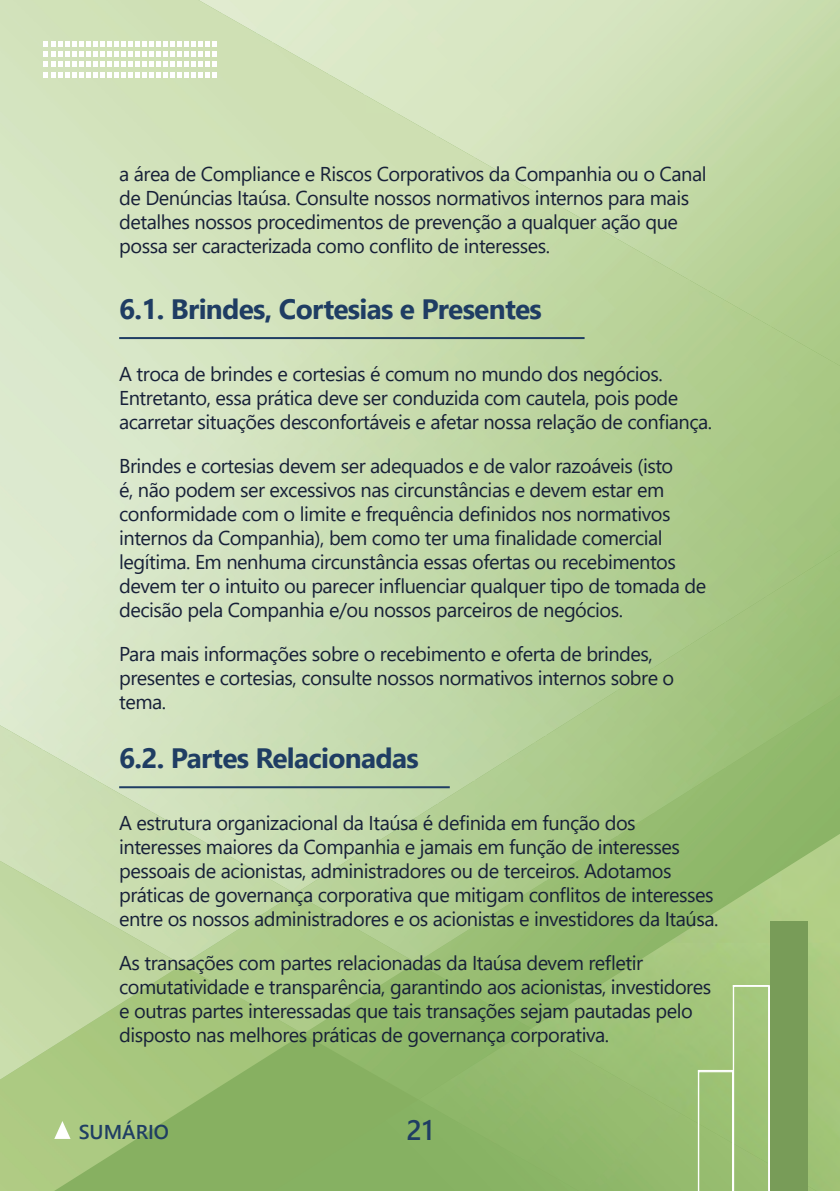
<style>
.page{position:relative;width:840px;height:1191px;background:#fff}
.page>*{position:absolute;margin:0;border:0;box-sizing:border-box;transform-origin:0 0}
.t1{font:700 28px "Segoe UI";letter-spacing:-.025em;color:#1f3d63}
.t2{font:600 28px "Segoe UI";color:#1f3d63}
.t3{font:20px/24px "Segoe UI";letter-spacing:-.025em;color:#172038}
.t4{font:600 20px "Segoe UI";color:#1f3d63}
</style>
<div class="page">
<img style="left:0;top:1033px;width:303px;height:158px">
<img style="left:0;top:964px;width:182px;height:115px">
<div style="left:303px;top:983px;width:147px;height:116px;background:#8fb769"></div>
<img style="left:182px;top:914px;width:234px;height:119px">
<img style="left:0;top:750px;width:295px;height:214px">
<div style="left:273px;top:1099px;width:145px;height:92px;background:#87b061"></div>
<div style="left:418px;top:1028px;width:113px;height:163px;background:#8db668"></div>
<img style="left:450px;top:926px;width:81px;height:102px">
<div style="left:729px;top:768px;width:35px;height:65px;background:#91b86c"></div>
<div style="left:764px;top:705px;width:70px;height:128px;background:#8fb669"></div>
<img style="left:834px;top:700px;width:5px;height:133px">
<img style="left:726px;top:768px;width:5px;height:9px">
<img style="left:330px;top:817px;width:145px;height:145px">
<img style="left:295px;top:893px;width:36px;height:21px">
<img style="left:473px;top:781px;width:72px;height:145px">
<img style="left:724px;top:600px;width:73px;height:168px">
<img style="left:796px;top:600px;width:37px;height:123px">
<img style="left:831px;top:555px;width:8px;height:145px">
<img style="left:222px;top:43px;width:145px;height:850px">
<img style="left:150px;top:0;width:73px;height:852px">
<img style="left:580px;top:239px;width:74px;height:474px">
<img style="left:652px;top:280px;width:37px;height:388px">
<div style="left:831px;top:366px;width:8px;height:189px;background:#a5c681"></div>
<img style="left:531px;top:833px;width:308px;height:358px">
<img style="left:508px;top:0;width:37px;height:198px">
<img style="left:436px;top:0;width:73px;height:177px">
<img style="left:364px;top:0;width:73px;height:136px">
<img style="left:328px;top:0;width:37px;height:95px">
<img style="left:256px;top:0;width:73px;height:75px">
<img style="left:198px;top:0;width:59px;height:34px">
<svg style="left:44px;top:41px;width:173px;height:37px"></svg>
<div style="left:769px;top:921px;width:38px;height:270px;background:#789c58"></div>
<svg style="left:697px;top:985px;width:72px;height:206px;background:#a3c57c"></svg>
<hr style="left:119px;top:337px;width:465px;height:2px;background:#1f3d63">
<hr style="left:119px;top:786px;width:330px;height:2px;background:#1f3d63">
<svg style="left:54px;top:1121px;width:16px;height:18px"></svg>
<p class="t3" style="left:119px;top:160px;width:588px">a área de Compliance e Riscos Corporativos da Companhia ou o Canal de Denúncias Itaúsa. Consulte nossos normativos internos para mais detalhes nossos procedimentos de prevenção a qualquer ação que possa ser caracterizada como conflito de interesses.</p>
<h1 class="t1" style="left:119px;top:282px;width:424px">6.1. Brindes, Cortesias e Presentes</h1>
<p class="t3" style="left:119px;top:360px;width:594px">A troca de brindes e cortesias é comum no mundo dos negócios.<br>Entretanto, essa prática deve ser conduzida com cautela, pois pode acarretar situações desconfortáveis e afetar nossa relação de confiança.</p>
<p class="t3" style="left:119px;top:452px;width:588px">Brindes e cortesias devem ser adequados e de valor razoáveis (isto<br>é, não podem ser excessivos nas circunstâncias e devem estar em conformidade com o limite e frequência definidos nos normativos internos da Companhia), bem como ter uma finalidade comercial legítima. Em nenhuma circunstância essas ofertas ou recebimentos devem ter o intuito ou parecer influenciar qualquer tipo de tomada de decisão pela Companhia e/ou nossos parceiros de negócios.</p>
<p class="t3" style="left:119px;top:639px;width:556px">Para mais informações sobre o recebimento e oferta de brindes, presentes e cortesias, consulte nossos normativos internos sobre o tema.</p>
<h1 class="t1" style="left:119px;top:731px;width:301px">6.2. Partes Relacionadas</h1>
<p class="t3" style="left:119px;top:809px;width:600px">A estrutura organizacional da Itaúsa é definida em função dos interesses maiores da Companhia e jamais em função de interesses pessoais de acionistas, administradores ou de terceiros. Adotamos práticas de governança corporativa que mitigam conflitos de interesses entre os nossos administradores e os acionistas e investidores da Itaúsa.</p>
<p class="t3" style="left:119px;top:949px;width:593px">As transações com partes relacionadas da Itaúsa devem refletir comutatividade e transparência, garantindo aos acionistas, investidores e outras partes interessadas que tais transações sejam pautadas pelo disposto nas melhores práticas de governança corporativa.</p>
<p class="t4" style="left:79px;top:1113px;width:92px">SUMÁRIO</p>
<h1 class="t2" style="left:406px;top:1103px;width:28px">21</h1>
</div>
